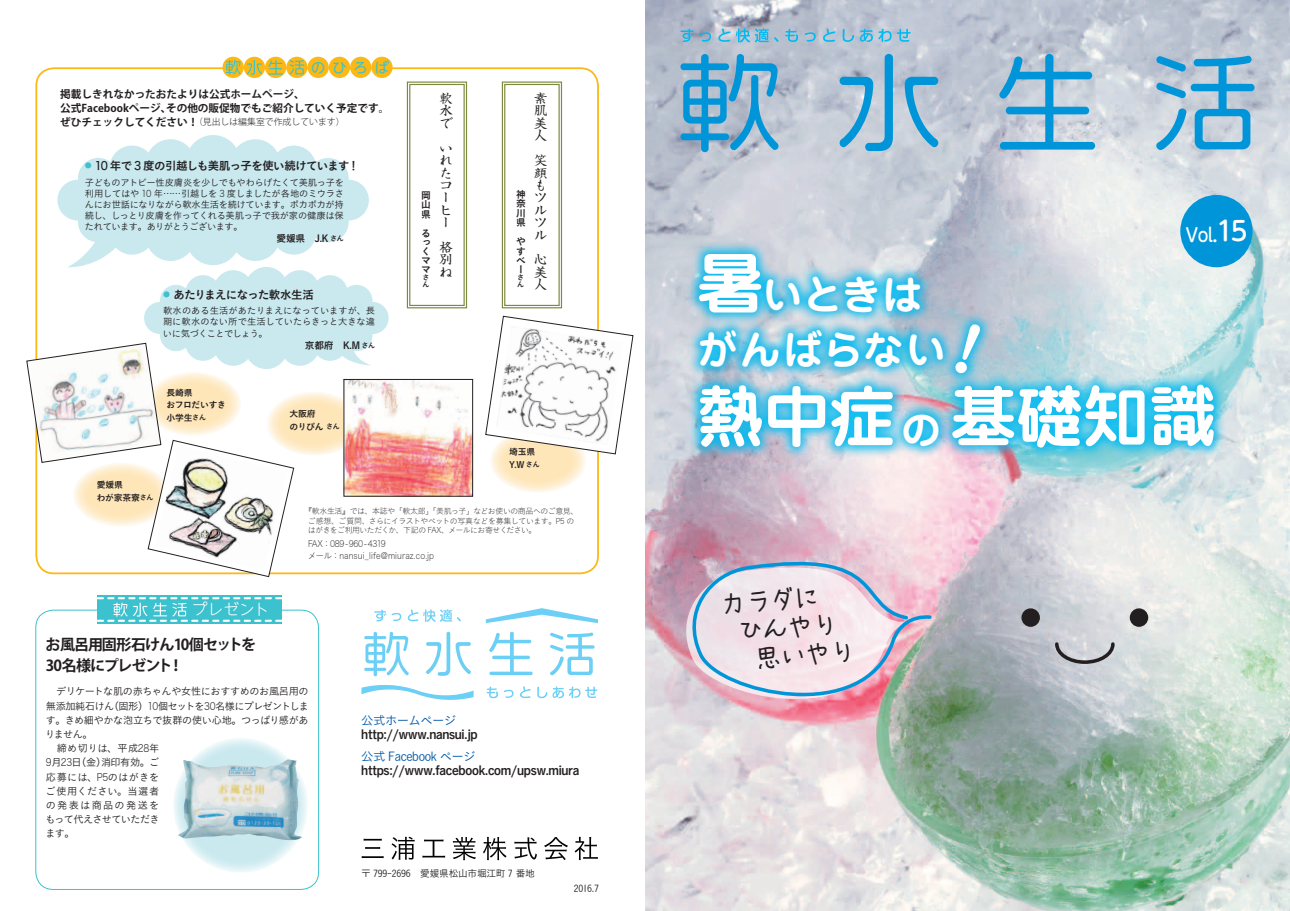
<style>
.page{position:relative;width:1290px;height:911px;background:#fff}
.page>*{position:absolute;margin:0;border:0;box-sizing:border-box;transform-origin:0 0}
.t1{font:700 66.38px "Jun 501 Pro";color:#fff}
.t2{font:700 39.88px/54.9px "Jun 501 Pro";letter-spacing:.015em;color:#fff}
.t3{font:24.75px "reikofont";color:#231f20}
.t4{font:500 18.62px "UD Shin M Go Pro";color:#fff;scale:.85 1}
.t5{font:700 15px/20.4px "Koz Go Pro";letter-spacing:-.065em;color:#231f20}
.t6{font:300 15px "UD Shin M Go Pro";letter-spacing:.05em;color:#fff}
.t7{font:14.12px "UD Shin M Go Pro";color:#3cc1ce}
.t8{font:12.38px "Koburina Go Std N W6";letter-spacing:-.02em;color:#231f20}
.t9{font:12.38px/12.4px "Shinsei Kai Pr 5 CBSK1";color:#231f20;text-align:justify;scale:1.1 1}
.t10{font:12.38px "Koburina Go Std N W3";letter-spacing:-.035em;color:#015aaa}
.t11{font:12.38px "Koburina Go Std N W3";letter-spacing:-.055em;color:#015aaa}
.t12{font:11.5px "Koburina Go Std N W6";letter-spacing:-.06em;color:#231f20}
.t13{font:700 10.62px/14.1px "Koz Go Pro";color:#231f20}
.t14{font:10.12px "Koburina Go Std N W3";letter-spacing:-.04em;color:#231f20}
.t15{font:10.12px "Koburina Go Std N W3";letter-spacing:-.065em;color:#231f20}
.t16{font:10.12px "Koburina Go Std N W3";letter-spacing:.015em;color:#231f20}
.t17{font:10.12px "Koburina Go Std N W3";letter-spacing:-.08em;color:#231f20}
.t18{font:10.12px "Koburina Go Std N W3";letter-spacing:.03em;color:#231f20}
.t19{font:10.12px "Koburina Go Std N W3";letter-spacing:.125em;color:#231f20}
.t20{font:9.75px/9.5px "Koburina Go Std N W6";letter-spacing:-.02em;color:#231f20;text-align:justify}
.t21{font:9.75px "Koburina Go Std N W3";letter-spacing:-.025em;color:#231f20}
.t22{font:9.25px/11.1px "Koburina Go Std N W3";letter-spacing:-.03em;color:#231f20;text-align:justify}
.t23{font:8.88px/11.5px "Hira Kaku Std W1";letter-spacing:.015em;color:#231f20;scale:.9 1}
.t24{font:8.88px/12.4px "Koburina Go Std N W6";letter-spacing:-.025em;color:#231f20}
.t25{font:300 8.88px "Koz Go Pro";color:#231f20}
.t26{font:8px/9.8px "Koburina Go Std N W1";letter-spacing:-.06em;color:#231f20}
.t27{font:7.12px/6.9px "Koburina Go Std N W6";color:#231f20}
.s1{font-weight:700;font-size:10.62px}
.s2{font-family:"Hira Kaku Std W5"}
.s3{font-family:"Hira Kaku Std W2"}
.s4{font-size:7.12px}
.s5{font-family:"Hira Kaku Std W1"}
.s6{font-family:"Koburina Go Std N W1"}
.s7{font-size:26.62px}
.s8{font-size:66.38px}
.s9{font-size:39.88px}
</style>
<div class="page">
<svg style="left:222px;top:57px;width:22px;height:21px"></svg>
<div style="left:244px;top:57px;width:21px;height:21px;background:#fcb814;border-radius:50%"></div>
<div style="left:265px;top:57px;width:21px;height:21px;background:#fcb814;border-radius:50%"></div>
<svg style="left:286px;top:57px;width:22px;height:21px"></svg>
<div style="left:308px;top:57px;width:21px;height:21px;background:#fcb814;border-radius:50%"></div>
<div style="left:329px;top:57px;width:21px;height:21px;background:#fcb814;border-radius:50%"></div>
<div style="left:350px;top:57px;width:21px;height:21px;background:#fcb814;border-radius:50%"></div>
<div style="left:371px;top:57px;width:22px;height:21px;background:#fcb814;border-radius:50%"></div>
<svg style="left:226px;top:60px;width:15px;height:15px"></svg>
<svg style="left:268px;top:60px;width:15px;height:15px"></svg>
<svg style="left:289px;top:60px;width:15px;height:14px"></svg>
<svg style="left:247px;top:60px;width:15px;height:15px"></svg>
<svg style="left:362px;top:838px;width:22px;height:20px"></svg>
<svg style="left:391px;top:836px;width:24px;height:23px"></svg>
<svg style="left:422px;top:839px;width:23px;height:18px"></svg>
<svg style="left:453px;top:837px;width:23px;height:23px"></svg>
<svg style="left:483px;top:837px;width:24px;height:23px"></svg>
<svg style="left:514px;top:837px;width:23px;height:22px"></svg>
<svg style="left:544px;top:837px;width:24px;height:23px"></svg>
<svg style="left:574px;top:837px;width:24px;height:23px"></svg>
<svg style="left:490px;top:429px;width:96px;height:64px;background:#feeac7"></svg>
<svg style="left:26px;top:135px;width:363px;height:442px"></svg>
<img style="left:346px;top:381px;width:125px;height:113px">
<div style="left:344px;top:379px;width:129px;height:117px;border:1px solid #231f20"></div>
<svg style="left:485px;top:316px;width:148px;height:138px"></svg>
<div style="left:35px;top:610px;width:284px;height:279px;border:1px solid #3cc1ce;border-radius:18px"></div>
<div style="left:97px;top:595px;width:185px;height:29px;background:#3cc1ce"></div>
<svg style="left:173px;top:737px;width:135px;height:135px;background:#d7eef3"></svg>
<svg style="left:98px;top:597px;width:183px;height:25px"></svg>
<svg style="left:406px;top:81px;width:62px;height:228px"></svg>
<div style="left:409px;top:84px;width:56px;height:222px;border:1px solid #7e883e"></div>
<svg style="left:501px;top:81px;width:62px;height:228px"></svg>
<div style="left:504px;top:84px;width:56px;height:222px;border:1px solid #7e883e"></div>
<svg style="left:361px;top:608px;width:237px;height:92px"></svg>
<img style="left:178px;top:759px;width:124px;height:81px">
<img style="left:645px;top:0;width:645px;height:911px">
<div style="left:1180px;top:195px;width:72px;height:72px;background:#0095d9;border-radius:50%"></div>
<svg style="left:680px;top:54px;width:98px;height:98px;background:#6eadd0"></svg>
<svg style="left:999px;top:54px;width:96px;height:96px;background:#8abcd8"></svg>
<svg style="left:1156px;top:56px;width:98px;height:94px;background:#84bbd8"></svg>
<svg style="left:839px;top:54px;width:54px;height:97px;background:#83b8d6"></svg>
<svg style="left:904px;top:77px;width:34px;height:70px;background:#84b9d7"></svg>
<svg style="left:680px;top:29px;width:14px;height:13px"></svg>
<svg style="left:700px;top:32px;width:11px;height:10px"></svg>
<svg style="left:718px;top:29px;width:12px;height:13px"></svg>
<svg style="left:736px;top:28px;width:42px;height:15px"></svg>
<svg style="left:785px;top:29px;width:13px;height:13px"></svg>
<svg style="left:805px;top:32px;width:11px;height:10px"></svg>
<svg style="left:823px;top:29px;width:12px;height:13px"></svg>
<svg style="left:842px;top:29px;width:12px;height:13px"></svg>
<svg style="left:860px;top:29px;width:51px;height:13px"></svg>
<svg style="left:680px;top:547px;width:253px;height:180px;background:#dbc6d1"></svg>
<div style="left:1021px;top:608px;width:19px;height:19px;background:#231f20;border-radius:50%"></div>
<div style="left:1130px;top:608px;width:18px;height:19px;background:#231f20;border-radius:50%"></div>
<svg style="left:1053px;top:640px;width:63px;height:25px;background:#b2b4b9"></svg>
<div style="left:686px;top:240px;width:541px;height:220px;background:#00baf1;opacity:.9"></div>
<svg style="left:954px;top:322px;width:28px;height:53px"></svg>
<h3 class="t7" style="left:311px;top:56px;width:79px">のひろば</h3>
<p class="t13" style="left:60px;top:87px;width:331px">掲載しきれなかったおたよりは公式ホームページ、<br>公式Facebookページ、その他の販促物でもご紹介していく予定です。</p>
<p class="t25" style="left:60px;top:116px;width:286px"><span class="s1">ぜひチェックしてください！</span>（見出しは編集室で作成しています）</p>
<p class="t12" style="left:85px;top:157px;width:276px"><sup>●</sup> <span class="s2">10</span> 年で <span class="s2">3</span> 度の引越しも美肌っ子を使い続けています！</p>
<p class="t22" style="left:85px;top:176px;width:261px">子どものアトピー性皮膚炎を少しでもやわらげたくて美肌っ子を利用してはや <span class="s3">10</span> 年……引越しを <span class="s3">3</span> 度しましたが各地のミウラさんにお世話になりながら軟水生活を続けています。ポカポカが持続し、しっとり皮膚を作ってくれる美肌っ子で我が家の健康は保たれています。ありがとうございます。</p>
<p class="t20" style="left:276px;top:234px;width:69px">愛媛県　J.K <span class="s4">さん</span></p>
<p class="t12" style="left:163px;top:285px;width:152px"><sup>●</sup> あたりまえになった軟水生活</p>
<p class="t22" style="left:163px;top:305px;width:214px">軟水のある生活があたりまえになっていますが、長期に軟水のない所で生活していたらきっと大きな違いに気づくことでしょう。</p>
<p class="t20" style="left:305px;top:341px;width:72px">京都府　K.M <span class="s4">さん</span></p>
<p class="t24" style="left:166px;top:386px;width:61px">長崎県<br>おフロだいすき小学生<span class="s4">さん</span></p>
<p class="t24" style="left:97px;top:479px;width:58px">愛媛県<br>わが家茶寮<span class="s4">さん</span></p>
<p class="t24" style="left:290px;top:408px;width:52px">大阪府<br>のりぴん <span class="s4">さん</span></p>
<p class="t20" style="left:421px;top:190px;width:11px">岡山県</p>
<p class="t20" style="left:421px;top:229px;width:10px;line-height:9.1px;text-align:left">るっくママ</p>
<p class="t27" style="left:422px;top:274px;width:8px">さん</p>
<h3 class="t9" style="left:439px;top:91px;width:14px">軟水で</h3>
<h3 class="t9" style="left:439px;top:141px;width:13px;text-align:left">いれたコーヒー</h3>
<h3 class="t9" style="left:439px;top:240px;width:14px">格別ね</h3>
<p class="t20" style="left:516px;top:189px;width:11px">神奈川県</p>
<p class="t20" style="left:516px;top:237px;width:11px">やすべー</p>
<p class="t27" style="left:517px;top:274px;width:8px">さん</p>
<h3 class="t9" style="left:534px;top:91px;width:14px">素肌美人</h3>
<h3 class="t9" style="left:534px;top:153px;width:13px;text-align:left">笑顔もツルツル</h3>
<h3 class="t9" style="left:534px;top:253px;width:14px">心美人</h3>
<p class="t24" style="left:509px;top:446px;width:32px">埼玉県<br>Y.W <span class="s4">さん</span></p>
<h3 class="t6" style="left:192px;top:597px;width:78px">プレゼント</h3>
<h3 class="t5" style="left:46px;top:635px;width:212px">お風呂用固形石けん10個セットを<br>30名様にプレゼント！</h3>
<p class="t26" style="left:308px;top:506px;width:272px;text-indent:-4px">『軟水生活』では、本誌や「軟太郎」「美肌っ子」などお使いの商品へのご意見、ご感想、ご質問、さらにイラストやペットの写真などを募集しています。<span class="s5">P5</span> のはがきをご利用いただくか、下記の <span class="s5">FAX</span>、メールにお寄せください。</p>
<p class="t23" style="left:308px;top:538px;width:142px">FAX<span class="s6">：</span>089-960-4319<br><span class="s6">メール：</span>nansui_life@miuraz.co.jp</p>
<p class="t14" style="left:56px;top:684px;width:254px">デリケートな肌の赤ちゃんや女性におすすめのお風呂用の</p>
<p class="t15" style="left:46px;top:698px;width:265px">無添加純石けん（固形）<span class="s3">10</span>個セットを<span class="s3">30</span>名様にプレゼントしま</p>
<p class="t14" style="left:46px;top:712px;width:264px">す。きめ細やかな泡立ちで抜群の使い心地。つっぱり感があ</p>
<p class="t14" style="left:45px;top:726px;width:49px">りません。</p>
<p class="t14" style="left:57px;top:740px;width:104px">締め切りは、平成<span class="s3">28</span>年</p>
<p class="t14" style="left:46px;top:755px;width:115px"><span class="s3">9</span>月<span class="s3">23</span>日（金）消印有効。ご</p>
<p class="t16" style="left:46px;top:769px;width:115px">応募には、<span class="s3">P5</span>のはがきを</p>
<p class="t18" style="left:46px;top:783px;width:115px">ご使用ください。当選者</p>
<p class="t19" style="left:46px;top:797px;width:115px">の発表は商品の発送を</p>
<p class="t17" style="left:46px;top:811px;width:116px">もって代えさせていただき</p>
<p class="t14" style="left:45px;top:825px;width:31px">ます。</p>
<h3 class="t11" style="left:361px;top:711px;width:96px">公式ホームページ</h3>
<h3 class="t8" style="left:361px;top:725px;width:118px">http://www.nansui.jp</h3>
<h3 class="t10" style="left:361px;top:746px;width:116px">公式 Facebook ページ</h3>
<h3 class="t8" style="left:361px;top:760px;width:220px">https://www.facebook.com/upsw.miura</h3>
<p class="t21" style="left:361px;top:866px;width:175px">〒 799-2696　愛媛県松山市堀江町 7 番地</p>
<p class="t21" style="left:574px;top:881px;width:27px">2016.7</p>
<h3 class="t4" style="left:1186px;top:219px;width:74px">Vol.<span class="s7">15</span></h3>
<h2 class="t2" style="left:696px;top:263px;width:251px"><span class="s8">暑</span>いときはがんばらない</h2>
<h1 class="t1" style="left:697px;top:363px;width:520px">熱中症<span class="s9">の</span>基礎知識</h1>
<h3 class="t3" style="left:720px;top:592px;width:101px;rotate:-5deg">カラダに</h3>
<h3 class="t3" style="left:737px;top:619px;width:101px;rotate:-5deg">ひんやり</h3>
<h3 class="t3" style="left:755px;top:646px;width:101px;rotate:-5deg">思いやり</h3>
</div>
